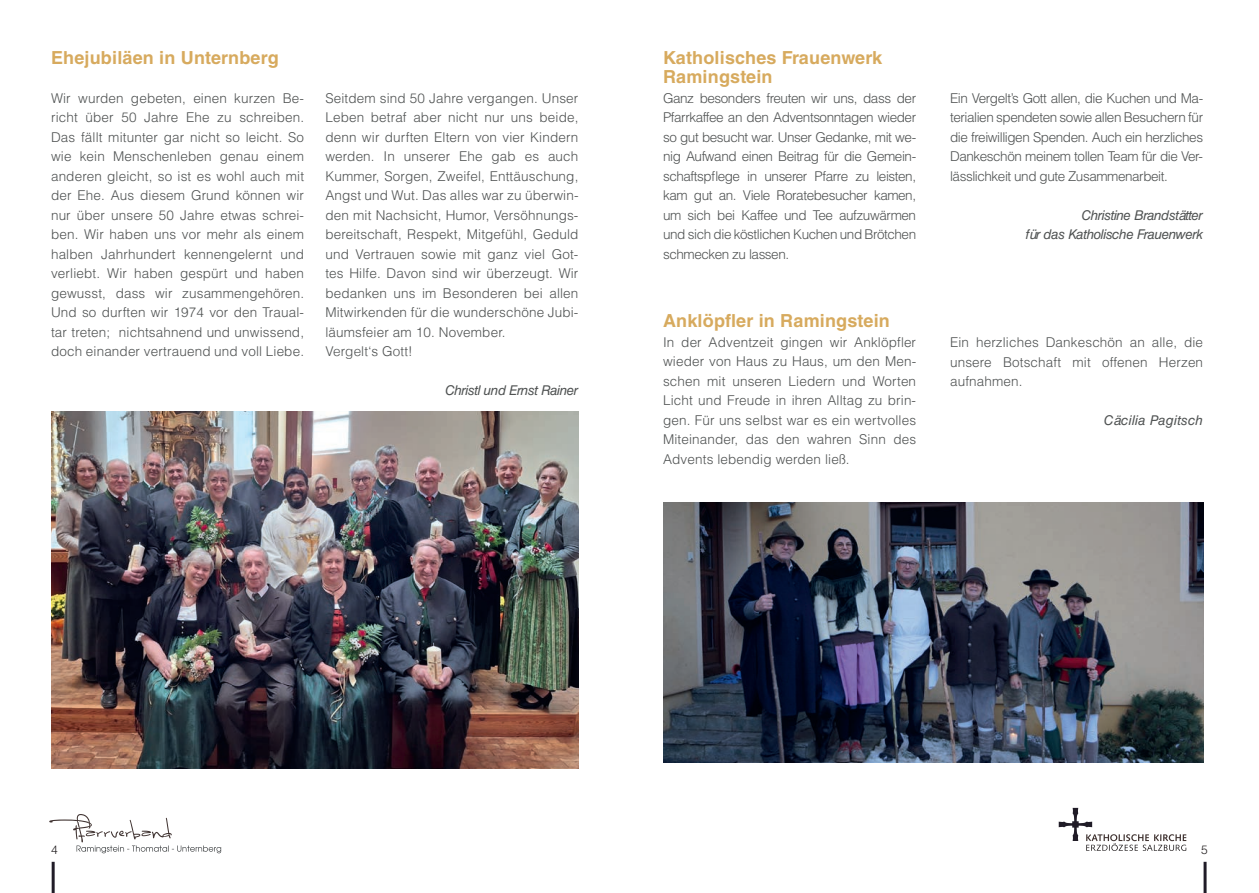
<style>
.page{position:relative;width:1259px;height:893px;background:#fff}
.page>*{position:absolute;margin:0;border:0;box-sizing:border-box;transform-origin:0 0}
.t1{font:700 18px/19.5px "Helvetica LT Std";letter-spacing:.01em;color:#d7aa5e}
.t2{font:300 13.5px/19.5px "Helvetica LT Std";letter-spacing:.01em;color:#4f5252;text-align:justify}
.t3{font:italic 13.5px/19.5px "Helvetica LT Std";letter-spacing:-.03em;color:#4f5252;text-align:right}
.t4{font:italic 13.5px "Helvetica LT Std";letter-spacing:.01em;color:#4f5252}
.t5{font:300 13.5px "Helvetica LT";letter-spacing:.01em;color:#4f5252}
.t6{font:300 12px "Helvetica LT Std";color:#231f20}
</style>
<div class="page">
<svg style="left:49px;top:814px;width:172px;height:39px"></svg>
<svg style="left:1058px;top:808px;width:128px;height:43px"></svg>
<hr style="left:1203px;top:862px;width:3px;height:31px;background:#201c27">
<hr style="left:52px;top:862px;width:3px;height:31px;background:#201c27">
<img style="left:51px;top:411px;width:527px;height:357px">
<img style="left:663px;top:502px;width:540px;height:261px">
<h1 class="t1" style="left:51px;top:48px;width:229px">Ehejubiläen in Unternberg</h1>
<p class="t2" style="left:51px;top:88px;width:255px">Wir wurden gebeten, einen kurzen Be&shy;richt über 50 Jahre Ehe zu schreiben.<br>Das fällt mitunter gar nicht so leicht. So wie kein Menschenleben genau einem anderen gleicht, so ist es wohl auch mit der Ehe. Aus diesem Grund können wir nur über unsere 50 Jahre etwas schrei&shy;ben. Wir haben uns vor mehr als einem halben Jahrhundert kennengelernt und verliebt. Wir haben gespürt und haben gewusst, dass wir zusammengehören.<br>Und so durften wir 1974 vor den Traual&shy;tar treten; nichtsahnend und unwissend, doch einander vertrauend und voll Liebe.</p>
<p class="t2" style="left:325px;top:88px;width:255px">Seitdem sind 50 Jahre vergangen. Unser Leben betraf aber nicht nur uns beide, denn wir durften Eltern von vier Kindern werden. In unserer Ehe gab es auch Kummer, Sorgen, Zweifel, Enttäuschung, Angst und Wut. Das alles war zu überwin&shy;den mit Nachsicht, Humor, Versöhnungs&shy;bereitschaft, Respekt, Mitgefühl, Geduld und Vertrauen sowie mit ganz viel Got&shy;tes Hilfe. Davon sind wir überzeugt. Wir bedanken uns im Besonderen bei allen Mitwirkenden für die wunderschöne Jubi&shy;läumsfeier am 10. November.</p>
<p class="t5" style="left:325px;top:343px;width:89px">Vergelt‘s Gott!</p>
<p class="t3" style="left:445px;top:381px;width:135px">Christl und Ernst Rainer</p>
<h1 class="t1" style="left:663px;top:47px;width:221px">Katholisches Frauenwerk<br>Ramingstein</h1>
<p class="t2" style="left:663px;top:88px;width:255px">Ganz besonders freuten wir uns, dass der Pfarrkaffee an den Adventsonntagen wieder so gut besucht war. Unser Gedanke, mit we&shy;nig Aufwand einen Beitrag für die Gemein&shy;schaftspflege in unserer Pfarre zu leisten, kam gut an. Viele Roratebesucher kamen, um sich bei Kaffee und Tee aufzuwärmen und sich die köstlichen Kuchen und Brötchen schmecken zu lassen.</p>
<p class="t2" style="left:950px;top:88px;width:255px">Ein Vergelt’s Gott allen, die Kuchen und Ma&shy;terialien spendeten sowie allen Besuchern für die freiwilligen Spenden. Auch ein herzliches Dankeschön meinem tollen Team für die Ver&shy;lässlichkeit und gute Zusammenarbeit.</p>
<p class="t3" style="left:1025px;top:205px;width:179px">Christine Brandstätter<br>für das Katholische Frauenwerk</p>
<h1 class="t1" style="left:663px;top:311px;width:228px">Anklöpfler in Ramingstein</h1>
<p class="t2" style="left:663px;top:332px;width:255px">In der Adventzeit gingen wir Anklöpfler wieder von Haus zu Haus, um den Men&shy;schen mit unseren Liedern und Worten Licht und Freude in ihren Alltag zu brin&shy;gen. Für uns selbst war es ein wertvolles Miteinander, das den wahren Sinn des Advents lebendig werden ließ.</p>
<p class="t2" style="left:950px;top:332px;width:255px">Ein herzliches Dankeschön an alle, die unsere Botschaft mit offenen Herzen aufnahmen.</p>
<p class="t4" style="left:1103px;top:413px;width:101px">Cäcilia Pagitsch</p>
<p class="t6" style="left:51px;top:842px;width:8px">4</p>
<p class="t6" style="left:1201px;top:842px;width:8px">5</p>
</div>
